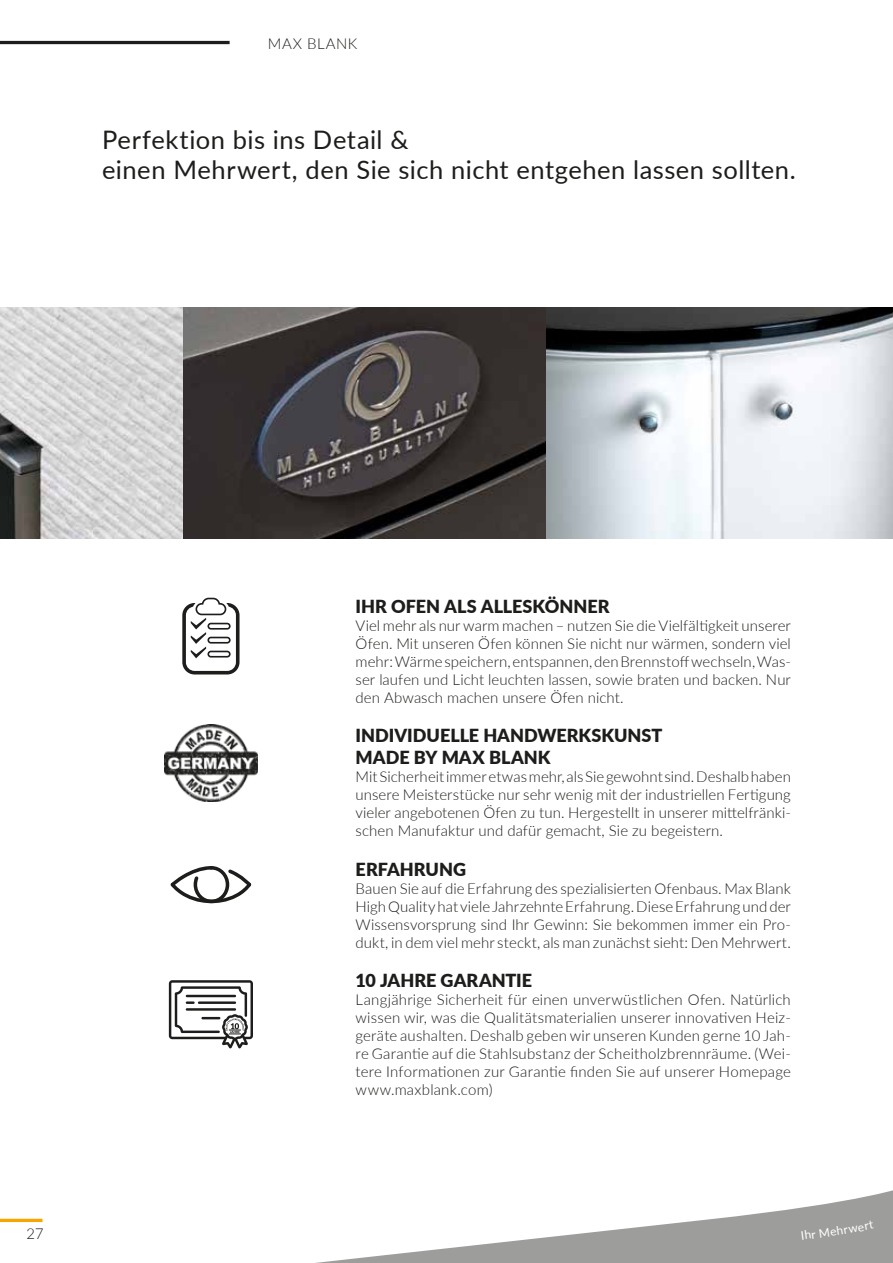
<style>
.page{position:relative;width:893px;height:1263px;background:#fff}
.page>*{position:absolute;margin:0;border:0;box-sizing:border-box;transform-origin:0 0}
.t1{font:25.5px/30.6px "Lato";letter-spacing:.02em;color:#1d1d1b}
.t2{font:900 18px/21.6px "Lato";color:#1d1d1b}
.t3{font:300 15px/18px "Lato";letter-spacing:.005em;color:#1d1d1b;text-align:justify}
.t4{font:300 15px "Lato";letter-spacing:.035em;color:#1d1d1b}
</style>
<div class="page">
<hr style="left:0;top:1219px;width:43px;height:3px;background:#f7a600">
<img style="left:0;top:307px;width:893px;height:232px">
<hr style="left:0;top:41px;width:230px;height:3px;background:#1d1d1b">
<svg style="left:182px;top:597px;width:58px;height:78px"></svg>
<img style="left:164px;top:724px;width:94px;height:77px">
<svg style="left:170px;top:866px;width:81px;height:37px"></svg>
<svg style="left:169px;top:980px;width:84px;height:68px"></svg>
<svg style="left:316px;top:1190px;width:577px;height:73px"></svg>
<svg style="left:801px;top:1221px;width:73px;height:19px"></svg>
<p class="t4" style="left:268px;top:33px;width:91px">MAX BLANK</p>
<h1 class="t1" style="left:102px;top:123px;width:695px">Perfektion bis ins Detail &amp;<br>einen Mehrwert, den Sie sich nicht entgehen lassen sollten.</h1>
<p class="t3" style="left:26px;top:1224px;width:19px">27</p>
<p class="t2" style="left:356px;top:594px;width:255px">IHR OFEN ALS ALLESKÖNNER</p>
<p class="t3" style="left:356px;top:616px;width:437px">Viel mehr als nur warm machen – nutzen Sie die Vielfältigkeit unserer Öfen. Mit unseren Öfen können Sie nicht nur wärmen, sondern viel mehr: Wärme speichern, entspannen, den Brennstoff wechseln, Was&shy;ser laufen und Licht leuchten lassen, sowie braten und backen. Nur den Abwasch machen unsere Öfen nicht.</p>
<p class="t2" style="left:356px;top:724px;width:308px">INDIVIDUELLE HANDWERKSKUNST<br>MADE BY MAX BLANK</p>
<p class="t3" style="left:356px;top:767px;width:437px">Mit Sicherheit immer etwas mehr, als Sie gewohnt sind. Deshalb haben unsere Meisterstücke nur sehr wenig mit der industriellen Fertigung vieler angebotenen Öfen zu tun. Hergestellt in unserer mittelfränki&shy;schen Manufaktur und dafür gemacht, Sie zu begeistern.</p>
<p class="t2" style="left:356px;top:857px;width:112px">ERFAHRUNG</p>
<p class="t3" style="left:356px;top:878px;width:437px">Bauen Sie auf die Erfahrung des spezialisierten Ofenbaus. Max Blank High Quality hat viele Jahrzehnte Erfahrung. Diese Erfahrung und der Wissensvorsprung sind Ihr Gewinn: Sie bekommen immer ein Pro&shy;dukt, in dem viel mehr steckt, als man zunächst sieht: Den Mehrwert.</p>
<p class="t2" style="left:356px;top:969px;width:178px">10 JAHRE GARANTIE</p>
<p class="t3" style="left:356px;top:990px;width:437px">Langjährige Sicherheit für einen unverwüstlichen Ofen. Natürlich wissen wir, was die Qualitätsmaterialien unserer innovativen Heiz&shy;geräte aushalten. Deshalb geben wir unseren Kunden gerne 10 Jah&shy;re Garantie auf die Stahlsubstanz der Scheitholzbrennräume. (Wei&shy;tere Informationen zur Garantie finden Sie auf unserer Homepage www.maxblank.com)</p>
</div>
